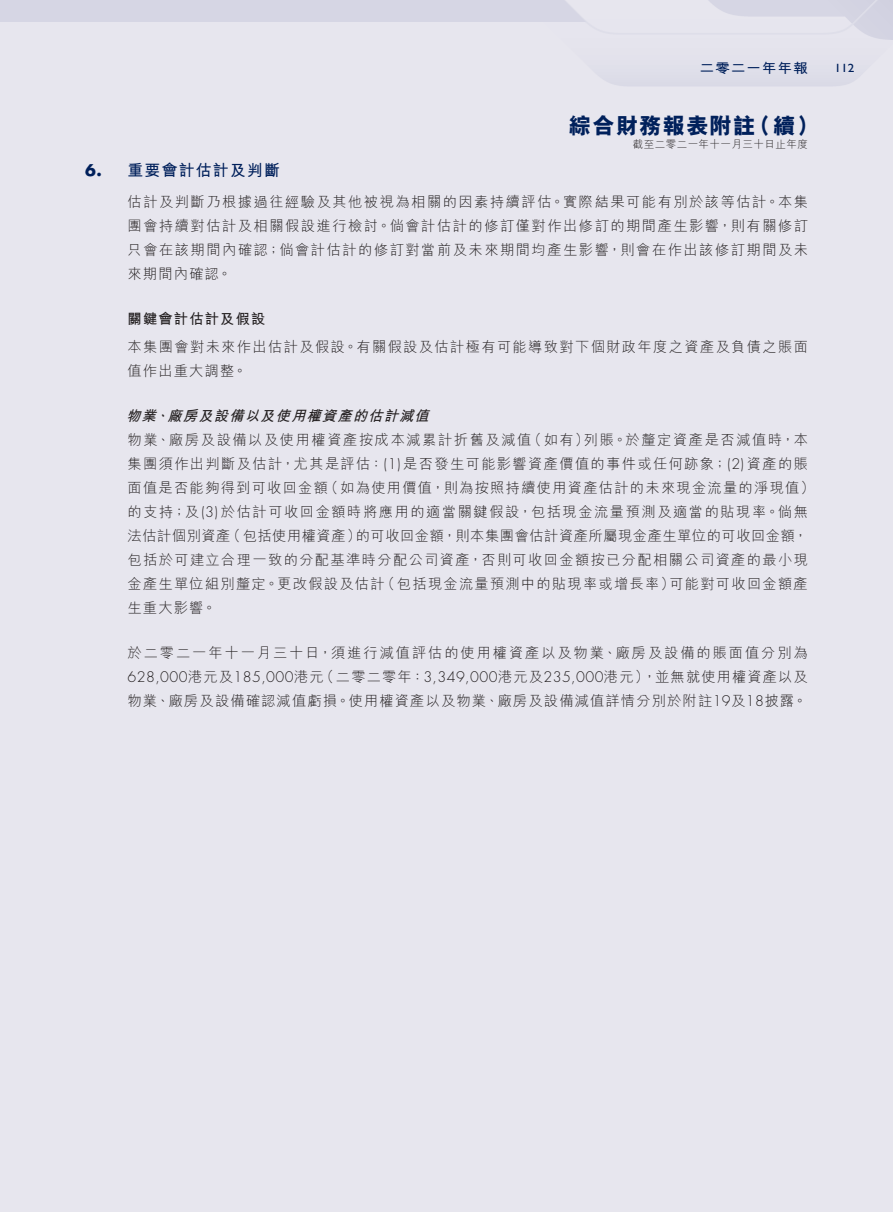
<style>
.page{position:relative;width:893px;height:1212px;background:#fff}
.page>*{position:absolute;margin:0;border:0;box-sizing:border-box;transform-origin:0 0}
.t1{font:800 22.5px "M Hei HK";letter-spacing:.04em;color:#00205b}
.t2{font:700 15.75px "M Hei HK";letter-spacing:.085em;color:#00205b}
.t3{font:700 15.75px "Futura Std";color:#00205b}
.t4{font:300 14.25px/24px "M Hei HK";letter-spacing:.095em;color:#231f20}
.t5{font:300 14.25px/24px "M Hei HK";letter-spacing:.135em;color:#231f20;text-align:right}
.t6{font:300 14.25px "M Hei HK";letter-spacing:.035em;color:#231f20}
.t7{font:italic 700 14.25px "M Hei HK";color:#231f20}
.t8{font:300 14.25px "Futura Std";letter-spacing:.03em;color:#231f20}
.t9{font:700 14.25px "M Hei HK";letter-spacing:.085em;color:#231f20}
.t10{font:700 13.5px "M Hei HK";letter-spacing:.05em;color:#00205b;scale:1.1 1}
.t11{font:12px "Gill Sans Std";color:#00205b;scale:1.1 1}
.t12{font:300 10.5px "M Hei HK";letter-spacing:.045em;color:#231f20}
.s1{font-family:"Futura Std"}
.s2{font-family:"M Hei HK"}
</style>
<div class="page">
<p class="t3" style="left:85px;top:159px;width:18px">6.</p>
<p class="t10" style="left:699px;top:58px;width:100px">二零二一年年報</p>
<p class="t2" style="left:128px;top:158px;width:154px">重要會計估計及判斷</p>
<h1 class="t1" style="left:749px;top:114px;width:72px">（續(</h1>
<h1 class="t1" style="left:569px;top:114px;width:188px">綜合財務報表附註</h1>
<p class="t12" style="left:633px;top:139px;width:177px">截至二零二一年十一月三十日止年度</p>
<p class="t4" style="left:128px;top:189px;width:682px;text-align:justify">估計及判斷乃根據過往經驗及其他被視為相關的因素持續評估。實際結果可能有別於該等估計。本集團會持續對估計及相關假設進行檢討。倘會計估計的修訂僅對作出修訂的期間產生影響，則有關修訂只會在該期間內確認；倘會計估計的修訂對當前及未來期間均產生影響，則會在作出該修訂期間及未來期間內確認。</p>
<p class="t9" style="left:128px;top:309px;width:139px">關鍵會計估計及假設</p>
<p class="t4" style="left:128px;top:334px;width:682px">本集團會對未來作出估計及假設。有關假設及估計極有可能導致對下個財政年度之資產及負債之賬面值作出重大調整。</p>
<p class="t7" style="left:167px;top:405px;width:268px">廠房及設備以及使用權資產的估計減值</p>
<p class="t7" style="left:126px;top:405px;width:36px">物業</p>
<p class="t7" style="left:155px;top:405px;width:21px">、</p>
<p class="t4" style="left:528px;top:427px;width:63px">（如有）</p>
<p class="t4" style="left:128px;top:427px;width:405px">物業、廠房及設備以及使用權資產按成本減累計折舊及減值</p>
<p class="t4" style="left:128px;top:451px;width:682px">集團須作出判斷及估計，尤其是評估： <span class="s1">1( )</span>是否發生可能影響資產價值的事件或任何跡象；<span class="s1">(2)</span>資產的賬</p>
<p class="t4" style="left:324px;top:475px;width:492px">（如為使用價值，則為按照持續使用資產估計的未來現金流量的淨現值(</p>
<p class="t4" style="left:584px;top:427px;width:226px">列賬。於釐定資產是否減值時，本</p>
<p class="t4" style="left:128px;top:475px;width:202px">面值是否能夠得到可收回金額</p>
<p class="t4" style="left:128px;top:499px;width:682px">的支持；及 <span class="s1">3( )</span>於估計可收回金額時將應用的適當關鍵假設，包括現金流量預測及適當的貼現率。倘無</p>
<p class="t6" style="left:356px;top:528px;width:453px">的可收回金額，則本集團會估計資產所屬現金產生單位的可收回金額，</p>
<p class="t6" style="left:227px;top:528px;width:136px">（包括使用權資產）</p>
<p class="t6" style="left:128px;top:528px;width:104px">法估計個別資產</p>
<p class="t4" style="left:128px;top:547px;width:682px">包括於可建立合理一致的分配基準時分配公司資產，否則可收回金額按已分配相關公司資產的最小現</p>
<p class="t4" style="left:669px;top:571px;width:140px">可能對可收回金額產</p>
<p class="t4" style="left:381px;top:571px;width:295px">（包括現金流量預測中的貼現率或增長率）</p>
<p class="t4" style="left:128px;top:571px;width:259px">金產生單位組別釐定。更改假設及估計生重大影響。</p>
<p class="t5" style="left:128px;top:641px;width:682px">於二零二一年十一月三十日，須進行減值評估的使用權資產以及物業、廠房及設備的賬面值分別為（二零二零年：<span class="s1">3,349,000</span>港元及<span class="s1">235,000</span>港元 ，）並無就使用權資產以及</p>
<p class="t8" style="left:128px;top:668px;width:198px">628,000<span class="s2">港元及</span>185,000<span class="s2">港元</span></p>
<p class="t4" style="left:128px;top:689px;width:681px">物業、廠房及設備確認減值虧損。使用權資產以及物業、廠房及設備減值詳情分別於附註<span class="s1">19</span>及<span class="s1">18</span>披露。</p>
<p class="t11" style="left:834px;top:61px;width:20px">112</p>
</div>
